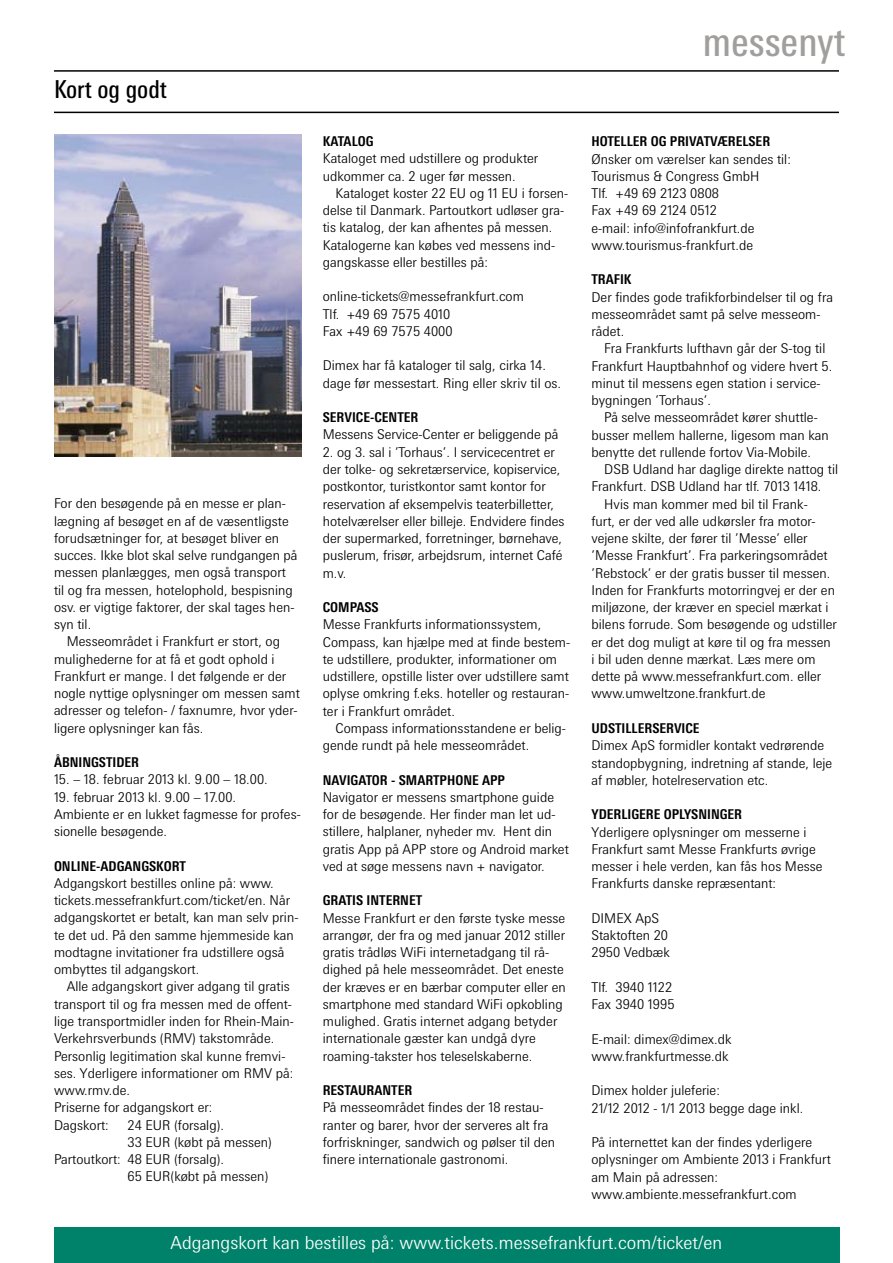
<style>
.page{position:relative;width:893px;height:1263px;background:#fff}
.page>*{position:absolute;margin:0;border:0;box-sizing:border-box;transform-origin:0 0}
.t1{font:condensed 40.5px "Messe Univers";color:#a09f9d}
.t2{font:condensed 24.75px "Messe Univers";color:#000}
.t3{font:300 18px "Messe Univers";color:#fff}
.t4{font:300 13.5px/17.2px "Messe Univers";color:#000}
.t5{font:700 condensed 13.5px "Messe Univers";color:#000}
</style>
<div class="page">
<hr style="left:54px;top:70px;width:785px;height:2px;background:#000">
<hr style="left:54px;top:112px;width:785px;height:1px;background:#000">
<div style="left:54px;top:1227px;width:785px;height:36px;background:#008169"></div>
<img style="left:54px;top:135px;width:247px;height:321px">
<h2 class="t2" style="left:54px;top:74px;width:115px">Kort og godt</h2>
<p class="t4" style="left:54px;top:495px;width:245px">For den besøgende på en messe er plan&shy;lægning af besøget en af de væsentligste forudsætninger for, at besøget bliver en succes. Ikke blot skal selve rundgangen på messen planlægges, men også transport til og fra messen, hotelophold, bespisning osv. er vigtige faktorer, der skal tages hen&shy;syn til.</p>
<p class="t4" style="left:54px;top:633px;width:247px;text-indent:13px">Messeområdet i Frankfurt er stort, og mulighederne for at få et godt ophold i Frankfurt er mange. I det følgende er der nogle nyttige oplysninger om messen samt adresser og telefon- / faxnumre, hvor yder&shy;ligere oplysninger kan fås.</p>
<p class="t5" style="left:54px;top:754px;width:87px">ÅBNINGSTIDER</p>
<p class="t4" style="left:54px;top:771px;width:215px">15. – 18. februar 2013 kl. 9.00 – 18.00.</p>
<p class="t4" style="left:54px;top:788px;width:248px">19. februar 2013 kl. 9.00 – 17.00.<br>Ambiente er en lukket fagmesse for profes&shy;sionelle besøgende.</p>
<p class="t5" style="left:54px;top:857px;width:133px">ONLINE-ADGANGSKORT</p>
<p class="t4" style="left:54px;top:874px;width:246px">Adgangskort bestilles online på: www. tickets.messefrankfurt.com/ticket/en. Når adgangskortet er betalt, kan man selv prin&shy;te det ud. På den samme hjemmeside kan modtagne invitationer fra udstillere også ombyttes til adgangskort.</p>
<p class="t4" style="left:54px;top:978px;width:241px;text-indent:13px">Alle adgangskort giver adgang til gratis transport til og fra messen med de offent&shy;lige transportmidler inden for Rhein-Main-Verkehrsverbunds (RMV) takstområde.<br>Personlig legitimation skal kunne fremvi&shy;ses. Yderligere informationer om RMV på: www.rmv.de.<br>Priserne for adgangskort er:<br>Dagskort:</p>
<p class="t4" style="left:127px;top:1116px;width:98px">24 EUR (forsalg).</p>
<p class="t4" style="left:127px;top:1133px;width:146px">33 EUR (købt på messen)</p>
<p class="t4" style="left:54px;top:1150px;width:172px">Partoutkort: 48 EUR (forsalg).</p>
<p class="t4" style="left:127px;top:1167px;width:142px">65 EUR(købt på messen)</p>
<h1 class="t1" style="left:703px;top:16px;width:144px">messenyt</h1>
<p class="t5" style="left:323px;top:133px;width:52px">KATALOG</p>
<p class="t4" style="left:323px;top:150px;width:217px">Kataloget med udstillere og produkter udkommer ca. 2 uger før messen.</p>
<p class="t4" style="left:323px;top:184px;width:247px;text-indent:13px">Kataloget koster 22 EU og 11 EU i forsen&shy;delse til Danmark. Partoutkort udløser gra&shy;tis katalog, der kan afhentes på messen.<br>Katalogerne kan købes ved messens ind&shy;gangskasse eller bestilles på:</p>
<p class="t4" style="left:323px;top:288px;width:203px">online-tickets@messefrankfurt.com<br>Tlf. +49 69 7575 4010<br>Fax +49 69 7575 4000</p>
<p class="t4" style="left:323px;top:357px;width:240px">Dimex har få kataloger til salg, cirka 14. dage før messestart. Ring eller skriv til os.</p>
<p class="t5" style="left:323px;top:409px;width:97px">SERVICE-CENTER</p>
<p class="t4" style="left:323px;top:426px;width:237px">Messens Service-Center er beliggende på</p>
<p class="t4" style="left:323px;top:443px;width:243px">2. og 3. sal i ’Torhaus’. I servicecentret er der tolke- og sekretærservice, kopiservice, postkontor, turistkontor samt kontor for reservation af eksempelvis teaterbilletter, hotelværelser eller billeje. Endvidere findes der supermarked, forretninger, børnehave, puslerum, frisør, arbejdsrum, internet Café m.v.</p>
<p class="t5" style="left:323px;top:599px;width:58px">COMPASS</p>
<p class="t4" style="left:323px;top:616px;width:249px">Messe Frankfurts informationssystem, Compass, kan hjælpe med at finde bestem&shy;te udstillere, produkter, informationer om udstillere, opstille lister over udstillere samt oplyse omkring f.eks. hoteller og restauran&shy;ter i Frankfurt området.</p>
<p class="t4" style="left:323px;top:719px;width:245px;text-indent:13px">Compass informationsstandene er belig&shy;gende rundt på hele messeområdet.</p>
<p class="t5" style="left:323px;top:771px;width:184px">NAVIGATOR - SMARTPHONE APP</p>
<p class="t4" style="left:323px;top:788px;width:248px">Navigator er messens smartphone guide for de besøgende. Her finder man let ud&shy;stillere, halplaner, nyheder mv. Hent din gratis App på APP store og Android market ved at søge messens navn + navigator.</p>
<p class="t5" style="left:323px;top:892px;width:101px">GRATIS INTERNET</p>
<p class="t4" style="left:323px;top:909px;width:245px">Messe Frankfurt er den første tyske messe arrangør, der fra og med januar 2012 stiller gratis trådløs WiFi internetadgang til rå&shy;dighed på hele messeområdet. Det eneste der kræves er en bærbar computer eller en smartphone med standard WiFi opkobling mulighed. Gratis internet adgang betyder internationale gæster kan undgå dyre roaming-takster hos teleselskaberne.</p>
<p class="t5" style="left:323px;top:1082px;width:91px">RESTAURANTER</p>
<p class="t4" style="left:323px;top:1099px;width:234px">På messeområdet findes der 18 restau&shy;ranter og barer, hvor der serveres alt fra forfriskninger, sandwich og pølser til den finere internationale gastronomi.</p>
<p class="t5" style="left:591px;top:133px;width:180px">HOTELLER OG PRIVATVÆRELSER</p>
<p class="t4" style="left:591px;top:150px;width:201px">Ønsker om værelser kan sendes til:<br>Tourismus &amp; Congress GmbH<br>Tlf. +49 69 2123 0808<br>Fax +49 69 2124 0512<br>e-mail: info@infofrankfurt.de www.tourismus-frankfurt.de</p>
<p class="t5" style="left:591px;top:271px;width:42px">TRAFIK</p>
<p class="t4" style="left:591px;top:288px;width:243px">Der findes gode trafikforbindelser til og fra messeområdet samt på selve messeom&shy;rådet.</p>
<p class="t4" style="left:591px;top:340px;width:242px;text-indent:13px">Fra Frankfurts lufthavn går der S-tog til Frankfurt Hauptbahnhof og videre hvert 5. minut til messens egen station i service&shy;bygningen ’Torhaus’.</p>
<p class="t4" style="left:591px;top:409px;width:239px;text-indent:13px">På selve messeområdet kører shuttle&shy;busser mellem hallerne, ligesom man kan benytte det rullende fortov Via-Mobile.</p>
<p class="t4" style="left:604px;top:460px;width:235px">DSB Udland har daglige direkte nattog til</p>
<p class="t4" style="left:591px;top:478px;width:231px">Frankfurt. DSB Udland har tlf. 7013 1418.</p>
<p class="t4" style="left:604px;top:495px;width:205px">Hvis man kommer med bil til Frank-</p>
<p class="t4" style="left:591px;top:512px;width:226px">furt, er der ved alle udkørsler fra motor-</p>
<p class="t4" style="left:591px;top:529px;width:218px">vejene skilte, der fører til ’Messe’ eller</p>
<p class="t4" style="left:591px;top:547px;width:238px">’Messe Frankfurt’. Fra parkeringsområdet</p>
<p class="t4" style="left:591px;top:564px;width:240px">’Rebstock’ er der gratis busser til messen.</p>
<p class="t4" style="left:591px;top:581px;width:245px">Inden for Frankfurts motorringvej er der en</p>
<p class="t4" style="left:591px;top:598px;width:239px">miljøzone, der kræver en speciel mærkat i</p>
<p class="t4" style="left:591px;top:616px;width:247px">bilens forrude. Som besøgende og udstiller</p>
<p class="t4" style="left:591px;top:633px;width:241px">er det dog muligt at køre til og fra messen</p>
<p class="t4" style="left:591px;top:650px;width:226px">i bil uden denne mærkat. Læs mere om</p>
<p class="t4" style="left:591px;top:668px;width:231px">dette på www.messefrankfurt.com. eller</p>
<p class="t4" style="left:591px;top:685px;width:176px">www.umweltzone.frankfurt.de</p>
<p class="t5" style="left:591px;top:720px;width:110px">UDSTILLERSERVICE</p>
<p class="t4" style="left:591px;top:737px;width:242px">Dimex ApS formidler kontakt vedrørende standopbygning, indretning af stande, leje af møbler, hotelreservation etc.</p>
<p class="t5" style="left:591px;top:806px;width:152px">YDERLIGERE OPLYSNINGER</p>
<p class="t4" style="left:591px;top:823px;width:233px">Yderligere oplysninger om messerne i Frankfurt samt Messe Frankfurts øvrige messer i hele verden, kan fås hos Messe Frankfurts danske repræsentant:</p>
<p class="t4" style="left:591px;top:909px;width:80px">DIMEX ApS<br>Staktoften 20<br>2950 Vedbæk</p>
<p class="t4" style="left:591px;top:978px;width:85px">Tlf. 3940 1122<br>Fax 3940 1995</p>
<p class="t4" style="left:591px;top:1030px;width:142px">E-mail: dimex@dimex.dk www.frankfurtmesse.dk</p>
<p class="t4" style="left:591px;top:1082px;width:213px">Dimex holder juleferie:<br>21/12 2012 - 1/1 2013 begge dage inkl.</p>
<p class="t4" style="left:591px;top:1133px;width:241px">På internettet kan der findes yderligere oplysninger om Ambiente 2013 i Frankfurt am Main på adressen: www.ambiente.messefrankfurt.com</p>
<h3 class="t3" style="left:171px;top:1231px;width:553px">Adgangskort kan bestilles på: www.tickets.messefrankfurt.com/ticket/en</h3>
</div>
